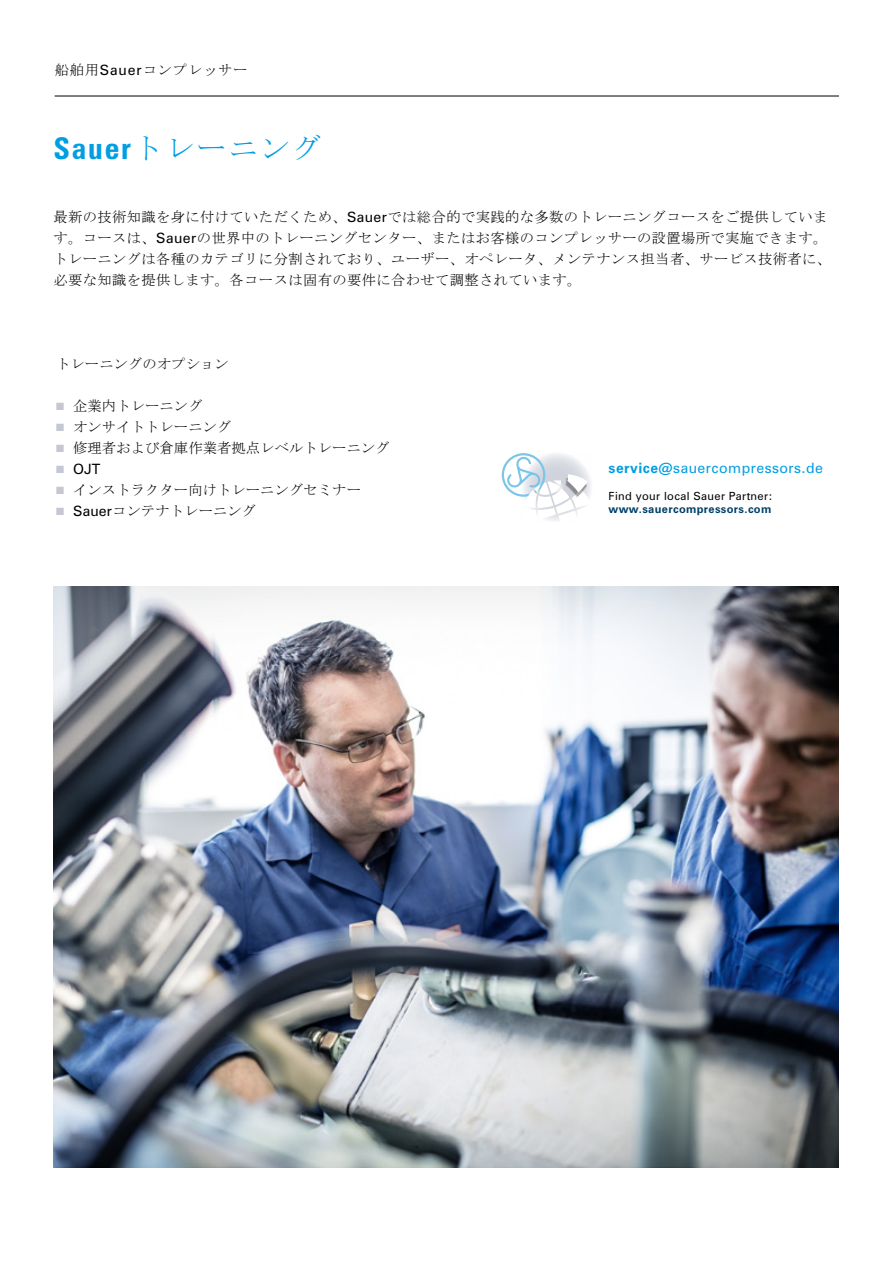
<style>
.page{position:relative;width:893px;height:1263px;background:#fff}
.page>*{position:absolute;margin:0;border:0;box-sizing:border-box;transform-origin:0 0}
.überschrift_orange_a{font:30px "MS Mincho";letter-spacing:.06em;color:#009ee3}
.überschrift_orange_a-2{font:14.25px/21px "MS Mincho";letter-spacing:.03em;color:#000}
.überschrift_orange_a-3{font:14.25px "MS Mincho";letter-spacing:.01em;color:#000}
.t1{font:14.25px "Zurich BT";letter-spacing:.03em;color:#009ee3}
.überschrift_orange_a-4{font:14.25px "MS Mincho";letter-spacing:.06em;color:#000}
.t2{font:14.25px "Zurich BT";color:#000}
.t3{font:11.25px/13.5px "Zurich BT";letter-spacing:.03em;color:#000}
.s1{font-family:"Zurich BT"}
.s2{font-family:"Zurich BT";font-weight:700;font-stretch:condensed}
.s3{color:#c5c8d3}
.s4{font-weight:700}
.s5{font-weight:700;color:#003f69}
</style>
<div class="page">
<hr style="left:55px;top:96px;width:784px;height:1px;background:#000">
<img style="left:54px;top:587px;width:785px;height:580px">
<svg style="left:502px;top:453px;width:89px;height:68px"></svg>
<p class="überschrift_orange_a-4" style="left:55px;top:63px;width:194px">船舶用<span class="s1">Sauer</span>コンプレッサー</p>
<p class="überschrift_orange_a" style="left:53px;top:133px;width:270px"><span class="s2">Sauer</span>トレーニング</p>
<p class="überschrift_orange_a-2" style="left:53px;top:206px;width:779px">最新の技術知識を身に付けていただくため、<span class="s1">Sauer</span>では総合的で実践的な多数のトレーニングコースをご提供しています。コースは、<span class="s1">Sauer</span>の世界中のトレーニングセンター、またはお客様のコンプレッサーの設置場所で実施できます。トレーニングは各種のカテゴリに分割されており、ユーザー、オペレータ、メンテナンス担当者、サービス技術者に、必要な知識を提供します。各コースは固有の要件に合わせて調整されています。</p>
<p class="überschrift_orange_a-3" style="left:56px;top:357px;width:174px">トレーニングのオプション</p>
<p class="überschrift_orange_a-3" style="left:56px;top:399px;width:148px"><span class="s3">■</span> 企業内トレーニング</p>
<p class="überschrift_orange_a-3" style="left:56px;top:420px;width:177px"><span class="s3">■</span> オンサイトトレーニング</p>
<p class="überschrift_orange_a-3" style="left:56px;top:441px;width:335px"><span class="s3">■</span> 修理者および倉庫作業者拠点レベルトレーニング</p>
<p class="t2" style="left:56px;top:460px;width:46px"><span class="s3">■</span> OJT</p>
<p class="überschrift_orange_a-3" style="left:56px;top:483px;width:306px"><span class="s3">■</span> インストラクター向けトレーニングセミナー</p>
<p class="überschrift_orange_a-3" style="left:56px;top:504px;width:201px"><span class="s3">■</span> <span class="s1">Sauer</span>コンテナトレーニング</p>
<p class="t1" style="left:609px;top:459px;width:216px"><span class="s4">service@</span>sauercompressors.de</p>
<p class="t3" style="left:609px;top:489px;width:166px">Find your local Sauer Partner: <span class="s5">www.sauercompressors.com</span></p>
</div>
